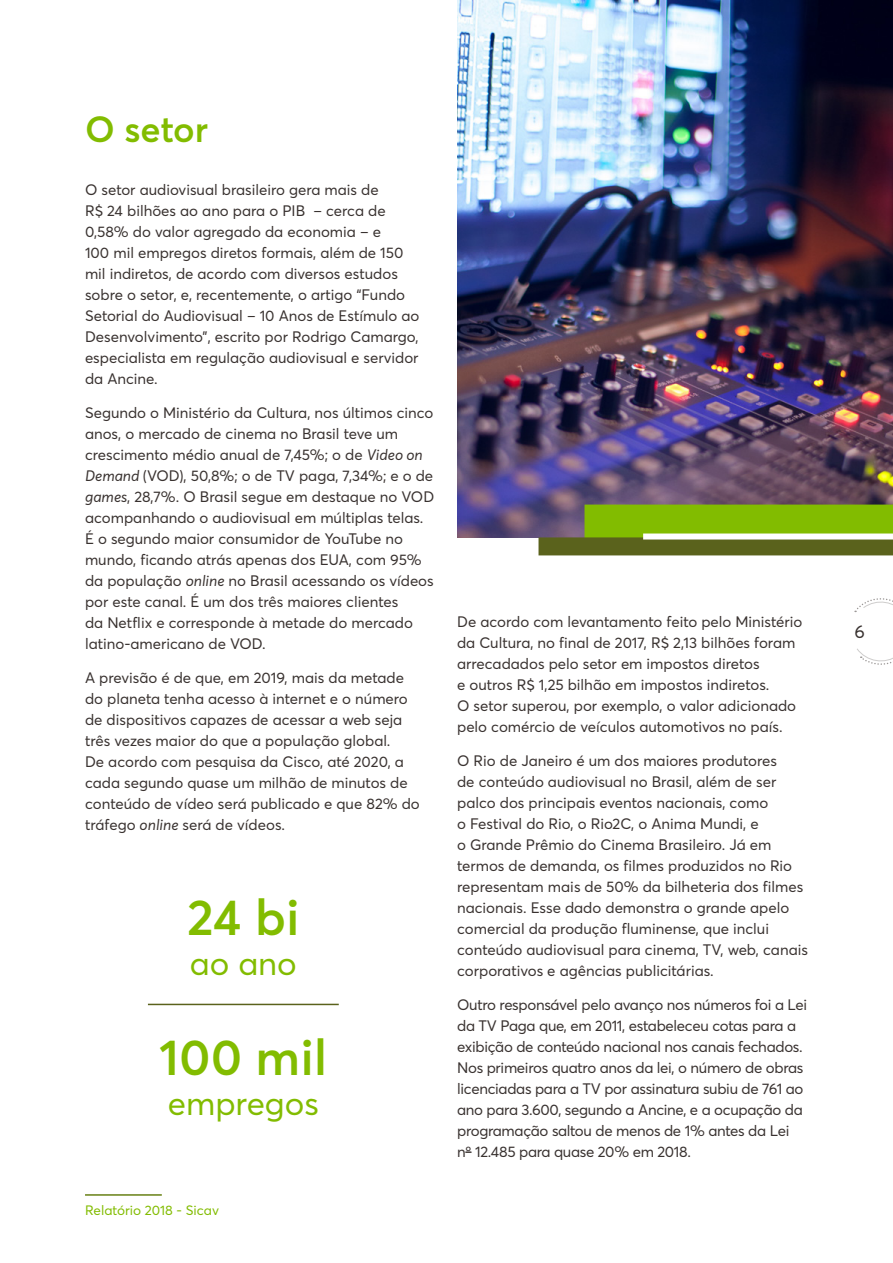
<style>
.page{position:relative;width:893px;height:1263px;background:#fff}
.page>*{position:absolute;margin:0;border:0;box-sizing:border-box;transform-origin:0 0}
.t1{font:600 49.95px "Averta";color:#82bc00}
.t2{font:600 36px "Averta";color:#82bc00}
.t3{font:33px "Averta";color:#82bc00}
.t4{font:18px "Averta";color:#393230}
.t5{font:15px/21px "Averta";color:#393230}
.t6{font:15px/21px "Averta";letter-spacing:-.02em;color:#393230}
.t7{font:13.5px "Averta";color:#82bc00}
.s1{font-style:italic}
</style>
<div class="page">
<svg style="left:854px;top:598px;width:39px;height:67px"></svg>
<hr style="left:85px;top:1194px;width:77px;height:1px;background:#5a621c">
<img style="left:457px;top:0;width:436px;height:538px">
<hr style="left:148px;top:1004px;width:191px;height:1px;background:#5a621c">
<div style="left:584px;top:505px;width:309px;height:45px;background:#82bc00"></div>
<div style="left:538px;top:537px;width:355px;height:18px;background:#5a621c"></div>
<div style="left:643px;top:533px;width:250px;height:6px;background:#fff"></div>
<h2 class="t2" style="left:85px;top:103px;width:125px">O setor</h2>
<p class="t5" style="left:85px;top:179px;width:336px">O setor audiovisual brasileiro gera mais de<br>R$ 24 bilhões ao ano para o PIB – cerca de 0,58% do valor agregado da economia – e<br>100 mil empregos diretos formais, além de 150 mil indiretos, de acordo com diversos estudos sobre o setor, e, recentemente, o artigo “Fundo Setorial do Audiovisual – 10 Anos de Estímulo ao Desenvolvimento”, escrito por Rodrigo Camargo, especialista em regulação audiovisual e servidor da Ancine.</p>
<p class="t5" style="left:85px;top:401px;width:351px">Segundo o Ministério da Cultura, nos últimos cinco anos, o mercado de cinema no Brasil teve um crescimento médio anual de 7,45%; o de <span class="s1">Video on Demand</span> (VOD), 50,8%; o de TV paga, 7,34%; e o de <span class="s1">games</span>, 28,7%. O Brasil segue em destaque no VOD acompanhando o audiovisual em múltiplas telas.<br>É o segundo maior consumidor de YouTube no mundo, ficando atrás apenas dos EUA, com 95% da população <span class="s1">online</span> no Brasil acessando os vídeos por este canal. É um dos três maiores clientes<br>da Netflix e corresponde à metade do mercado latino-americano de VOD.</p>
<p class="t5" style="left:85px;top:666px;width:336px">A previsão é de que, em 2019, mais da metade do planeta tenha acesso à internet e o número de dispositivos capazes de acessar a web seja três vezes maior do que a população global.<br>De acordo com pesquisa da Cisco, até 2020, a cada segundo quase um milhão de minutos de conteúdo de vídeo será publicado e que 82% do tráfego <span class="s1">online</span> será de vídeos.</p>
<h1 class="t1" style="left:187px;top:883px;width:114px">24 bi</h1>
<h3 class="t3" style="left:190px;top:941px;width:108px">ao ano</h3>
<h1 class="t1" style="left:159px;top:1023px;width:170px">100 mil</h1>
<h3 class="t3" style="left:168px;top:1081px;width:152px">empregos</h3>
<p class="t7" style="left:85px;top:1200px;width:135px">Relatório 2018 - Sicav</p>
<p class="t5" style="left:457px;top:611px;width:347px">De acordo com levantamento feito pelo Ministério da Cultura, no final de 2017, R$ 2,13 bilhões foram arrecadados pelo setor em impostos diretos<br>e outros R$ 1,25 bilhão em impostos indiretos.<br>O setor superou, por exemplo, o valor adicionado pelo comércio de veículos automotivos no país.</p>
<p class="t5" style="left:457px;top:749px;width:352px">O Rio de Janeiro é um dos maiores produtores<br>de conteúdo audiovisual no Brasil, além de ser palco dos principais eventos nacionais, como<br>o Festival do Rio, o Rio2C, o Anima Mundi, e<br>o Grande Prêmio do Cinema Brasileiro. Já em termos de demanda, os filmes produzidos no Rio representam mais de 50% da bilheteria dos filmes nacionais. Esse dado demonstra o grande apelo comercial da produção fluminense, que inclui conteúdo audiovisual para cinema, TV, web, canais corporativos e agências publicitárias.</p>
<p class="t6" style="left:457px;top:993px;width:352px">Outro responsável pelo avanço nos números foi a Lei da TV Paga que, em 2011, estabeleceu cotas para a exibição de conteúdo nacional nos canais fechados.<br>Nos primeiros quatro anos da lei, o número de obras licenciadas para a TV por assinatura subiu de 761 ao ano para 3.600, segundo a Ancine, e a ocupação da programação saltou de menos de 1% antes da Lei nº 12.485 para quase 20% em 2018.</p>
<p class="t4" style="left:854px;top:619px;width:12px">6</p>
</div>
